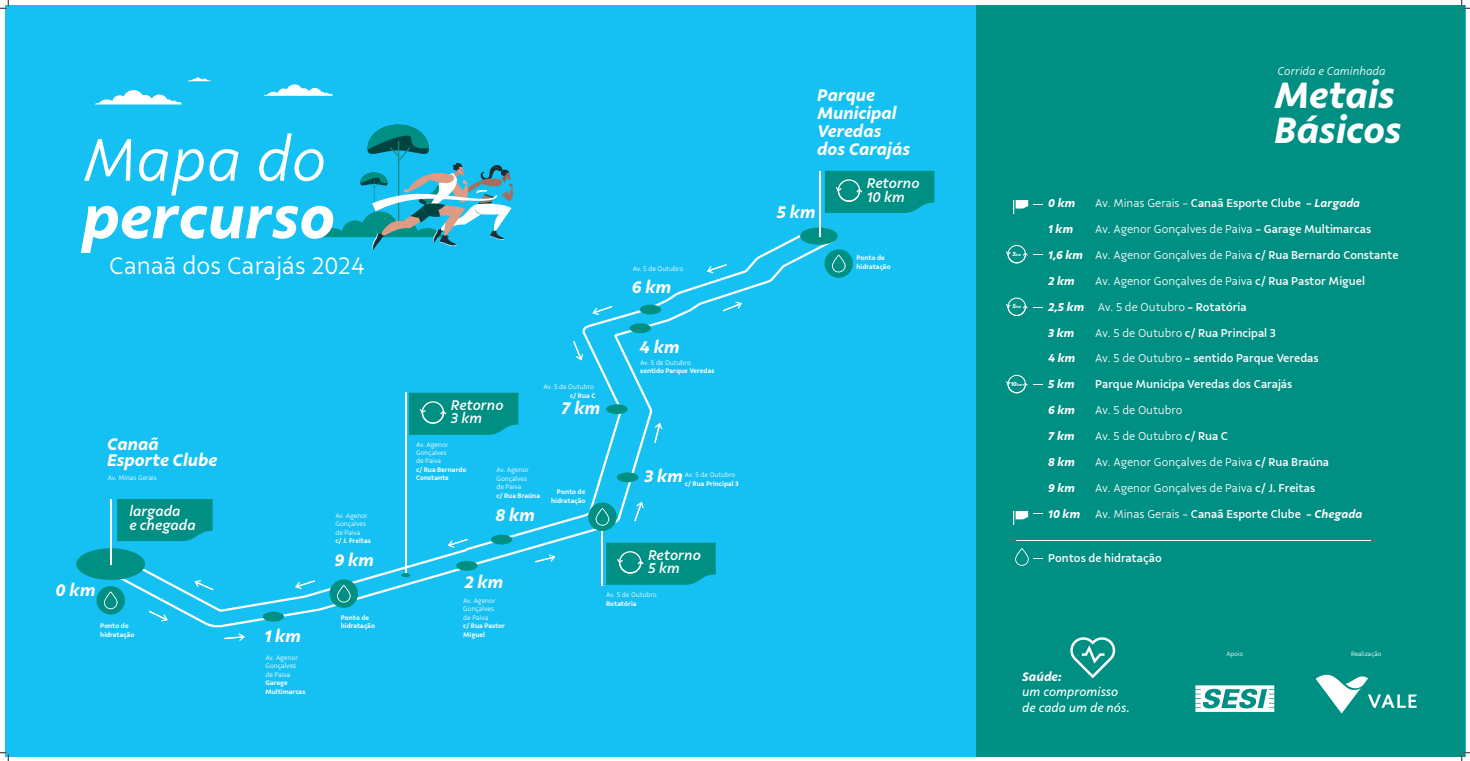
<style>
.page{position:relative;width:1470px;height:761px;background:#fff}
.page>*{position:absolute;margin:0;border:0;box-sizing:border-box;transform-origin:0 0}
.t1{font:italic 700 64.05px "Vale Sans";color:#fff}
.t2{font:italic 300 64.05px "Vale Sans";color:#fff}
.t3{font:italic 700 38.65px/34.7px "Vale Sans";letter-spacing:-.005em;color:#fff}
.t4{font:300 25.2px "Vale Sans";color:#fff}
.t5{font:italic 700 17.73px/17.9px "Vale Sans";color:#fff}
.t6{font:italic 500 14.85px/13.3px "Vale Sans";color:#fff}
.t7{font:italic 12.95px/15.5px "Vale Sans";color:#fff}
.t8{font:italic 700 12.95px "Vale Sans";color:#fff}
.t9{font:500 12.05px/25.9px "Vale Sans";color:#fff}
.t10{font:300 12.05px/25.9px "Vale Sans";color:#fff}
.t11{font:italic 700 12.05px/25.9px "Vale Sans";color:#fff}
.t12{font:italic 300 11.88px "Vale Sans";color:#fff}
.t13{font:300 7px/8.5px "Vale Sans";color:#fff}
.t14{font:600 7px/8.5px "Vale Sans";color:#fff}
.t15{font:300 6.65px "Vale Sans";color:#fff}
.t16{font:italic 700 6.25px "Vale Sans";color:#fff}
.t17{font:italic 700 3.88px "Vale Sans";color:#fff}
.s1{font-size:6.25px}
.s2{font-size:3.88px}
.s3{font-weight:300}
.s4{font-weight:600;font-style:italic}
.s5{font-weight:500}
</style>
<div class="page">
<div style="left:5px;top:5px;width:1460px;height:751px;background:#15c0f2"></div>
<div style="left:976px;top:5px;width:489px;height:751px;background:#008f83"></div>
<svg style="left:1315px;top:674px;width:101px;height:39px"></svg>
<svg style="left:1195px;top:685px;width:79px;height:27px"></svg>
<svg style="left:1070px;top:637px;width:45px;height:41px"></svg>
<svg style="left:95px;top:229px;width:741px;height:398px"></svg>
<div style="left:117px;top:499px;width:96px;height:42px;background:#008f83"></div>
<div style="left:263px;top:611px;width:21px;height:10px;background:#008f83;border-radius:50%"></div>
<div style="left:456px;top:561px;width:21px;height:9px;background:#008f83;border-radius:50%"></div>
<div style="left:617px;top:472px;width:21px;height:10px;background:#008f83;border-radius:50%"></div>
<div style="left:629px;top:323px;width:22px;height:10px;background:#008f83;border-radius:50%"></div>
<div style="left:639px;top:305px;width:22px;height:9px;background:#008f83;border-radius:50%"></div>
<div style="left:606px;top:404px;width:21px;height:10px;background:#008f83;border-radius:50%"></div>
<div style="left:491px;top:534px;width:21px;height:10px;background:#008f83;border-radius:50%"></div>
<div style="left:800px;top:227px;width:37px;height:18px;background:#008f83;border-radius:50%"></div>
<div style="left:76px;top:548px;width:69px;height:32px;background:#008f83;border-radius:50%"></div>
<div style="left:96px;top:586px;width:29px;height:28px;background:#008f83;border-radius:50%"></div>
<svg style="left:104px;top:591px;width:13px;height:18px"></svg>
<div style="left:329px;top:579px;width:29px;height:29px;background:#008f83;border-radius:50%"></div>
<svg style="left:337px;top:584px;width:13px;height:18px"></svg>
<div style="left:824px;top:249px;width:29px;height:29px;background:#008f83;border-radius:50%"></div>
<svg style="left:832px;top:255px;width:13px;height:17px"></svg>
<hr style="left:110px;top:499px;width:2px;height:65px;background:#fff">
<hr style="left:819px;top:171px;width:1px;height:65px;background:#fff">
<svg style="left:824px;top:171px;width:110px;height:42px;background:#07938a"></svg>
<hr style="left:601px;top:520px;width:2px;height:65px;background:#fff">
<hr style="left:405px;top:393px;width:2px;height:182px;background:#fff">
<svg style="left:606px;top:542px;width:109px;height:42px;background:#07938b"></svg>
<svg style="left:409px;top:393px;width:109px;height:42px;background:#07938a"></svg>
<svg style="left:149px;top:610px;width:18px;height:11px"></svg>
<svg style="left:224px;top:633px;width:21px;height:8px"></svg>
<svg style="left:535px;top:554px;width:20px;height:8px"></svg>
<svg style="left:634px;top:502px;width:9px;height:19px"></svg>
<svg style="left:654px;top:423px;width:8px;height:20px"></svg>
<svg style="left:722px;top:301px;width:20px;height:10px"></svg>
<svg style="left:707px;top:264px;width:19px;height:9px"></svg>
<svg style="left:592px;top:306px;width:20px;height:9px"></svg>
<svg style="left:573px;top:341px;width:10px;height:19px"></svg>
<svg style="left:448px;top:539px;width:19px;height:8px"></svg>
<svg style="left:295px;top:580px;width:20px;height:9px"></svg>
<svg style="left:194px;top:580px;width:19px;height:10px"></svg>
<div style="left:588px;top:502px;width:28px;height:29px;background:#008f83;border-radius:50%"></div>
<svg style="left:595px;top:508px;width:14px;height:17px"></svg>
<svg style="left:401px;top:573px;width:9px;height:4px"></svg>
<svg style="left:1006px;top:245px;width:36px;height:18px"></svg>
<svg style="left:1013px;top:200px;width:29px;height:14px"></svg>
<svg style="left:1006px;top:297px;width:36px;height:19px"></svg>
<svg style="left:1006px;top:375px;width:36px;height:18px"></svg>
<svg style="left:1013px;top:511px;width:29px;height:13px"></svg>
<hr style="left:1016px;top:540px;width:354px;height:1px;background:#fff">
<svg style="left:95px;top:90px;width:87px;height:14px"></svg>
<svg style="left:188px;top:77px;width:23px;height:4px"></svg>
<svg style="left:264px;top:84px;width:69px;height:12px"></svg>
<svg style="left:310px;top:125px;width:203px;height:125px"></svg>
<svg style="left:1015px;top:548px;width:27px;height:18px"></svg>
<svg style="left:0;top:0;width:9px;height:9px"></svg>
<svg style="left:0;top:752px;width:9px;height:9px"></svg>
<svg style="left:1461px;top:0;width:8px;height:9px"></svg>
<svg style="left:1461px;top:752px;width:8px;height:9px"></svg>
<h1 class="t2" style="left:83px;top:121px;width:245px">Mapa do</h1>
<h1 class="t1" style="left:83px;top:178px;width:254px">percurso</h1>
<h3 class="t4" style="left:109px;top:251px;width:257px">Canaã dos Carajás 2024</h3>
<h3 class="t5" style="left:107px;top:436px;width:112px;line-height:15.9px">Canaã<br>Esporte Clube</h3>
<p class="t13" style="left:108px;top:473px;width:51px">Av. Minas Gerais</p>
<p class="t6" style="left:129px;top:504px;width:68px">largada<br>e chegada</p>
<h3 class="t5" style="left:56px;top:581px;width:41px">0 km</h3>
<p class="t13" style="left:335px;top:511px;width:34px">Av. Agenor<br>Gonçalves de Paiva</p>
<p class="t14" style="left:335px;top:536px;width:37px">c/ J. Freitas</p>
<h3 class="t5" style="left:334px;top:550px;width:41px">9 km</h3>
<p class="t14" style="left:341px;top:613px;width:30px">Ponto de</p>
<p class="t14" style="left:100px;top:621px;width:30px">Ponto de</p>
<p class="t14" style="left:341px;top:621px;width:36px">hidratação</p>
<p class="t14" style="left:100px;top:630px;width:36px">hidratação</p>
<h3 class="t5" style="left:264px;top:627px;width:38px">1 km</h3>
<p class="t13" style="left:265px;top:653px;width:34px">Av. Agenor<br>Gonçalves de Paiva</p>
<p class="t14" style="left:265px;top:678px;width:41px">Garage<br>Multimarcas</p>
<p class="t13" style="left:632px;top:265px;width:52px">Av. 5 de Outubro</p>
<h3 class="t5" style="left:632px;top:278px;width:41px">6 km</h3>
<h3 class="t5" style="left:639px;top:338px;width:41px">4 km</h3>
<p class="t6" style="left:451px;top:398px;width:54px">Retorno<br>3 km</p>
<p class="t13" style="left:543px;top:382px;width:52px">Av. 5 de Outubro</p>
<p class="t14" style="left:570px;top:391px;width:27px">c/ Rua C</p>
<h3 class="t5" style="left:561px;top:399px;width:40px">7 km</h3>
<p class="t13" style="left:416px;top:440px;width:34px;line-height:8.4px">Av. Agenor<br>Gonçalves de Paiva</p>
<p class="t14" style="left:416px;top:465px;width:52px;line-height:8.4px">c/ Rua Bernardo<br>Constante</p>
<p class="t13" style="left:496px;top:466px;width:34px">Av. Agenor<br>Gonçalves de Paiva</p>
<p class="t14" style="left:496px;top:491px;width:45px">c/ Rua Braúna</p>
<h3 class="t5" style="left:495px;top:505px;width:41px">8 km</h3>
<p class="t14" style="left:551px;top:487px;width:36px;text-align:right">Ponto de hidratação</p>
<h3 class="t5" style="left:464px;top:573px;width:40px">2 km</h3>
<p class="t13" style="left:640px;top:358px;width:52px">Av. 5 de Outubro</p>
<p class="t14" style="left:640px;top:366px;width:76px">sentido Parque Veredas</p>
<h3 class="t5" style="left:644px;top:467px;width:40px">3 km</h3>
<p class="t13" style="left:685px;top:470px;width:52px">Av. 5 de Outubro</p>
<p class="t14" style="left:685px;top:479px;width:55px">c/ Rua Principal 3</p>
<p class="t6" style="left:648px;top:548px;width:54px">Retorno<br>5 km</p>
<p class="t13" style="left:463px;top:596px;width:34px">Av. Agenor<br>Gonçalves de Paiva</p>
<p class="t14" style="left:463px;top:621px;width:43px">c/ Rua Pastor<br>Miguel</p>
<p class="t13" style="left:606px;top:590px;width:52px">Av. 5 de Outubro</p>
<p class="t14" style="left:606px;top:599px;width:32px">Rotatória</p>
<h3 class="t5" style="left:817px;top:86px;width:94px">Parque<br>Municipal<br>Veredas dos Carajás</h3>
<h3 class="t5" style="left:777px;top:203px;width:40px">5 km</h3>
<p class="t6" style="left:866px;top:176px;width:54px">Retorno<br>10 km</p>
<p class="t14" style="left:856px;top:254px;width:36px">Ponto de hidratação</p>
<p class="t17" style="left:1012px;top:252px;width:10px"><span class="s1">3</span>km</p>
<p class="t17" style="left:1012px;top:304px;width:10px"><span class="s1">5</span>km</p>
<p class="t16" style="left:1010px;top:379px;width:13px">10<span class="s2">km</span></p>
<p class="t12" style="left:1277px;top:64px;width:109px">Corrida e Caminhada</p>
<h2 class="t3" style="left:1274px;top:78px;width:129px">Metais<br>Básicos</h2>
<p class="t11" style="left:1048px;top:190px;width:37px">0 km<br>1 km<br>1,6 km<br>2 km<br>2,5 km<br>3 km<br>4 km<br>5 km<br>6 km<br>7 km<br>8 km<br>9 km<br>10 km</p>
<p class="t9" style="left:1095px;top:190px;width:305px"><span class="s3">Av. Minas Gerais -</span> Canaã Esporte Clube - <span class="s4">Largada<br></span><span class="s3">Av. Agenor Gonçalves de Paiva</span> - Garage Multimarcas<br><span class="s3">Av. Agenor Gonçalves de Paiva</span> c/ Rua Bernardo Constante <span class="s3">Av. Agenor Gonçalves de Paiva</span> c/ Rua Pastor Miguel<br><span class="s3">Av. 5 de Outubro</span> - Rotatória<br><span class="s3">Av. 5 de Outubro</span> c/ Rua Principal 3<br><span class="s3">Av. 5 de Outubro</span> - sentido Parque Veredas<br>Parque Municipa Veredas dos Carajás</p>
<p class="t10" style="left:1095px;top:397px;width:268px">Av. 5 de Outubro<br>Av. 5 de Outubro <span class="s5">c/ Rua C<br></span>Av. Agenor Gonçalves de Paiva <span class="s5">c/ Rua Braúna<br></span>Av. Agenor Gonçalves de Paiva <span class="s5">c/ J. Freitas<br></span>Av. Minas Gerais - <span class="s5">Canaã Esporte Clube -</span> <span class="s4">Chegada</span></p>
<p class="t9" style="left:1048px;top:545px;width:115px">Pontos de hidratação</p>
<p class="t15" style="left:1226px;top:650px;width:18px">Apoio</p>
<p class="t15" style="left:1350px;top:650px;width:32px">Realização</p>
<p class="t8" style="left:1022px;top:668px;width:41px">Saúde:</p>
<p class="t7" style="left:1022px;top:684px;width:109px">um compromisso de cada um de nós.</p>
</div>
